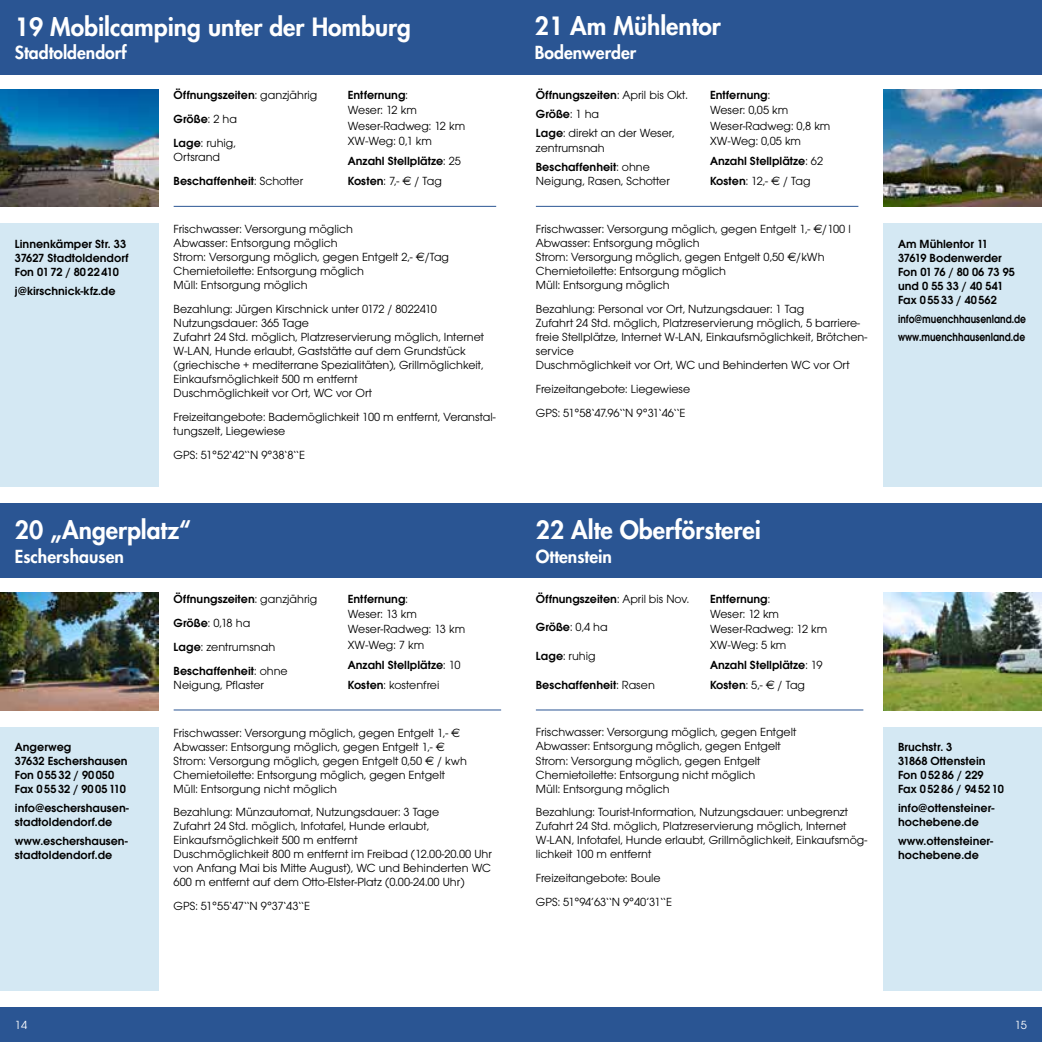
<style>
.page{position:relative;width:1042px;height:1042px;background:#fff}
.page>*{position:absolute;margin:0;border:0;box-sizing:border-box;transform-origin:0 0}
.t1{font:800 24.5px "Futura";color:#fff}
.t2{font:800 17.5px "Futura";color:#fff}
.t3{font:12.25px/14px "Avant Garde Gothic Itc T";color:#000}
.t4{font:600 12.25px/14px "Avant Garde Gothic Itc T";color:#000}
.t5{font:600 12.25px/18.9px "Avant Garde Gothic Itc T";color:#000;scale:.82 1}
.t6{font:12.25px "Avant Garde Gothic Itc T";color:#fff}
.s1{font-weight:400}
.s2{font-weight:600}
.s3{font-family:"Euro Sans";font-weight:400}
.s4{font-family:"Euro Sans"}
</style>
<div class="page">
<div style="left:0;top:1007px;width:1042px;height:35px;background:#2a5593"></div>
<div style="left:521px;top:0;width:521px;height:74px;background:#2a5593"></div>
<div style="left:0;top:0;width:521px;height:74px;background:#2a5593"></div>
<div style="left:0;top:223px;width:159px;height:264px;background:#d4e8f3"></div>
<div style="left:883px;top:223px;width:159px;height:264px;background:#d4e8f3"></div>
<hr style="left:174px;top:206px;width:322px;height:1px;background:#2a5593">
<hr style="left:536px;top:206px;width:322px;height:1px;background:#2a5593">
<div style="left:521px;top:504px;width:521px;height:74px;background:#2a5593"></div>
<div style="left:0;top:504px;width:521px;height:74px;background:#2a5593"></div>
<div style="left:0;top:727px;width:159px;height:264px;background:#d4e8f3"></div>
<div style="left:883px;top:727px;width:159px;height:264px;background:#d4e8f3"></div>
<hr style="left:174px;top:709px;width:327px;height:1px;background:#2a5593">
<hr style="left:536px;top:709px;width:327px;height:1px;background:#2a5593">
<img style="left:0;top:593px;width:159px;height:117px">
<img style="left:0;top:89px;width:159px;height:118px">
<img style="left:883px;top:89px;width:159px;height:118px">
<img style="left:883px;top:593px;width:159px;height:117px">
<h1 class="t1" style="left:15px;top:10px;width:398px">19 Mobilcamping unter der Homburg</h1>
<h2 class="t2" style="left:15px;top:41px;width:113px">Stadtoldendorf</h2>
<p class="t4" style="left:174px;top:83px;width:145px;line-height:24.2px">Öffnungszeiten<span class="s1">: ganzjährig<br></span>Größe<span class="s1">: 2 ha<br></span>Lage<span class="s1">: ruhig,</span></p>
<p class="t3" style="left:174px;top:145px;width:131px;line-height:24.2px">Ortsrand<br><span class="s2">Beschaffenheit</span>: Schotter</p>
<p class="t3" style="left:348px;top:87px;width:119px;line-height:15.4px"><span class="s2">Entfernung</span>:<br>Weser: 12 km<br>Weser-Radweg: 12 km<br>XW-Weg: 0,1 km</p>
<p class="t4" style="left:348px;top:151px;width:115px;line-height:20.3px">Anzahl Stellplätze<span class="s1">: 25<br></span>Kosten<span class="s1">: 7,-</span> <span class="s3">€</span> <span class="s1">/ Tag</span></p>
<p class="t3" style="left:174px;top:222px;width:277px">Frischwasser: Versorgung möglich<br>Abwasser: Entsorgung möglich<br>Strom: Versorgung möglich, gegen Entgelt 2,- <span class="s4">€</span>/Tag Chemietoilette: Entsorgung möglich<br>Müll: Entsorgung möglich</p>
<p class="t3" style="left:174px;top:301px;width:312px">Bezahlung: Jürgen Kirschnick unter 0172 / 8022410<br>Nutzungsdauer: 365 Tage<br>Zufahrt 24 Std. möglich, Platzreservierung möglich, Internet W-LAN, Hunde erlaubt, Gaststätte auf dem Grundstück (griechische + mediterrane Spezialitäten), Grillmöglichkeit, Einkaufsmöglichkeit 500 m entfernt<br>Duschmöglichkeit vor Ort, WC vor Ort</p>
<p class="t3" style="left:174px;top:409px;width:324px">Freizeitangebote: Bademöglichkeit 100 m entfernt, Veranstal&shy;tungszelt, Liegewiese</p>
<p class="t3" style="left:174px;top:447px;width:133px">GPS: 51°52‘42‘‘N 9°38‘8‘‘E</p>
<p class="t4" style="left:15px;top:236px;width:115px">Linnenkämper Str. 33<br>37627 Stadtoldendorf<br>Fon 0172 / 80 22 410</p>
<p class="t4" style="left:15px;top:283px;width:102px">j@kirschnick-kfz.de</p>
<h1 class="t1" style="left:15px;top:514px;width:178px">20 „Angerplatz“</h1>
<h2 class="t2" style="left:15px;top:544px;width:110px">Eschershausen</h2>
<p class="t4" style="left:174px;top:586px;width:145px;line-height:24.2px">Öffnungszeiten<span class="s1">: ganzjährig<br></span>Größe<span class="s1">: 0,18 ha<br></span>Lage<span class="s1">: zentrumsnah<br></span>Beschaffenheit<span class="s1">: ohne</span></p>
<p class="t3" style="left:174px;top:678px;width:92px">Neigung, Pflaster</p>
<p class="t3" style="left:348px;top:590px;width:119px;line-height:15.4px"><span class="s2">Entfernung</span>:<br>Weser: 13 km<br>Weser-Radweg: 13 km<br>XW-Weg: 7 km</p>
<p class="t4" style="left:348px;top:654px;width:114px;line-height:20.3px">Anzahl Stellplätze<span class="s1">: 10<br></span>Kosten<span class="s1">: kostenfrei</span></p>
<p class="t3" style="left:174px;top:725px;width:295px">Frischwasser: Versorgung möglich, gegen Entgelt 1,- <span class="s4">E </span>Abwasser: Entsorgung möglich, gegen Entgelt 1,- <span class="s4">E </span>Strom: Versorgung möglich, gegen Entgelt 0,50 <span class="s4">E</span> / kwh Chemietoilette: Entsorgung möglich, gegen Entgelt Müll: Entsorgung nicht möglich</p>
<p class="t3" style="left:174px;top:805px;width:320px">Bezahlung: Münzautomat, Nutzungsdauer: 3 Tage<br>Zufahrt 24 Std. möglich, Infotafel, Hunde erlaubt, Einkaufsmöglichkeit 500 m entfernt<br>Duschmöglichkeit 800 m entfernt im Freibad (12.00-20.00 Uhr von Anfang Mai bis Mitte August), WC und Behinderten WC 600 m entfernt auf dem Otto-Elster-Platz (0.00-24.00 Uhr)</p>
<p class="t3" style="left:174px;top:899px;width:138px">GPS: 51°55‘47‘‘N 9°37‘43‘‘E</p>
<p class="t4" style="left:15px;top:740px;width:114px">Angerweg<br>37632 Eschershausen<br>Fon 055 32 / 90 050<br>Fax 0 5532 / 9005110</p>
<p class="t4" style="left:15px;top:801px;width:115px">info@eschershausen&shy;stadtoldendorf.de</p>
<p class="t4" style="left:15px;top:834px;width:114px">www.eschershausen&shy;stadtoldendorf.de</p>
<h1 class="t1" style="left:535px;top:10px;width:188px">21 Am Mühlentor</h1>
<h2 class="t2" style="left:535px;top:41px;width:103px">Bodenwerder</h2>
<p class="t3" style="left:536px;top:85px;width:153px;line-height:19.2px"><span class="s2">Öffnungszeiten</span>: April bis Okt.<br><span class="s2">Größe</span>: 1 ha<br><span class="s2">Lage</span>: direkt an der Weser,</p>
<p class="t3" style="left:536px;top:138px;width:116px;line-height:19.2px">zentrumsnah<br><span class="s2">Beschaffenheit</span>: ohne</p>
<p class="t3" style="left:536px;top:174px;width:135px">Neigung, Rasen, Schotter</p>
<p class="t3" style="left:710px;top:87px;width:122px;line-height:15.4px"><span class="s2">Entfernung</span>:<br>Weser: 0,05 km<br>Weser-Radweg: 0,8 km<br>XW-Weg: 0,05 km</p>
<p class="t4" style="left:710px;top:151px;width:115px;line-height:20.3px">Anzahl Stellplätze<span class="s1">: 62<br></span>Kosten<span class="s1">: 12,-</span> <span class="s3">€</span> <span class="s1">/ Tag</span></p>
<p class="t3" style="left:536px;top:222px;width:316px">Frischwasser: Versorgung möglich, gegen Entgelt 1,- <span class="s4">€</span>/100 l Abwasser: Entsorgung möglich<br>Strom: Versorgung möglich, gegen Entgelt 0,50 <span class="s4">€</span>/kWh Chemietoilette: Entsorgung möglich<br>Müll: Entsorgung möglich</p>
<p class="t3" style="left:536px;top:301px;width:333px">Bezahlung: Personal vor Ort, Nutzungsdauer: 1 Tag<br>Zufahrt 24 Std. möglich, Platzreservierung möglich, 5 barriere&shy;freie Stellplätze, Internet W-LAN, Einkaufsmöglichkeit, Brötchen&shy;service<br>Duschmöglichkeit vor Ort, WC und Behinderten WC vor Ort</p>
<p class="t3" style="left:536px;top:376px;width:156px;line-height:24px">Freizeitangebote: Liegewiese<br>GPS: 51°58‘47.96‘‘N 9°31‘46‘‘E</p>
<p class="t4" style="left:898px;top:236px;width:118px">Am Mühlentor 11<br>37619 Bodenwerder<br>Fon 01 76 / 80 06 73 95 und 0 55 33 / 40 541<br>Fax 0 5533 / 40 562</p>
<p class="t5" style="left:898px;top:309px;width:158px">info@muenchhausenland.de www.muenchhausenland.de</p>
<h1 class="t1" style="left:536px;top:514px;width:226px">22 Alte Oberförsterei</h1>
<h2 class="t2" style="left:536px;top:544px;width:78px">Ottenstein</h2>
<p class="t4" style="left:536px;top:591px;width:155px">Öffnungszeiten<span class="s1">: April bis Nov.</span></p>
<p class="t3" style="left:536px;top:620px;width:73px"><span class="s2">Größe</span>: 0,4 ha</p>
<p class="t3" style="left:536px;top:649px;width:61px"><span class="s2">Lage</span>: ruhig</p>
<p class="t4" style="left:536px;top:678px;width:120px">Beschaffenheit<span class="s1">: Rasen</span></p>
<p class="t3" style="left:710px;top:590px;width:119px;line-height:15.4px"><span class="s2">Entfernung</span>:<br>Weser: 12 km<br>Weser-Radweg: 12 km<br>XW-Weg: 5 km</p>
<p class="t4" style="left:710px;top:654px;width:114px;line-height:20.3px">Anzahl Stellplätze<span class="s1">: 19<br></span>Kosten<span class="s1">: 5,-</span> <span class="s3">€</span> <span class="s1">/ Tag</span></p>
<p class="t3" style="left:536px;top:725px;width:262px">Frischwasser: Versorgung möglich, gegen Entgelt Abwasser: Entsorgung möglich, gegen Entgelt Strom: Versorgung möglich, gegen Entgelt Chemietoilette: Entsorgung nicht möglich<br>Müll: Entsorgung möglich</p>
<p class="t3" style="left:536px;top:805px;width:333px">Bezahlung: Tourist-Information, Nutzungsdauer: unbegrenzt Zufahrt 24 Std. möglich, Platzreservierung möglich, Internet W-LAN, Infotafel, Hunde erlaubt, Grillmöglichkeit, Einkaufsmög&shy;lichkeit 100 m entfernt</p>
<p class="t3" style="left:536px;top:866px;width:138px;line-height:24px">Freizeitangebote: Boule<br>GPS: 51°94’63‘‘N 9°40’31‘‘E</p>
<p class="t4" style="left:898px;top:740px;width:107px">Bruchstr. 3<br>31868 Ottenstein<br>Fon 0 52 86 / 229<br>Fax 0 52 86 / 945210</p>
<p class="t4" style="left:898px;top:801px;width:98px">info@ottensteiner&shy;hochebene.de</p>
<p class="t4" style="left:898px;top:834px;width:97px">www.ottensteiner&shy;hochebene.de</p>
<p class="t6" style="left:15px;top:1018px;width:14px">14</p>
<p class="t6" style="left:1015px;top:1018px;width:14px">15</p>
</div>
